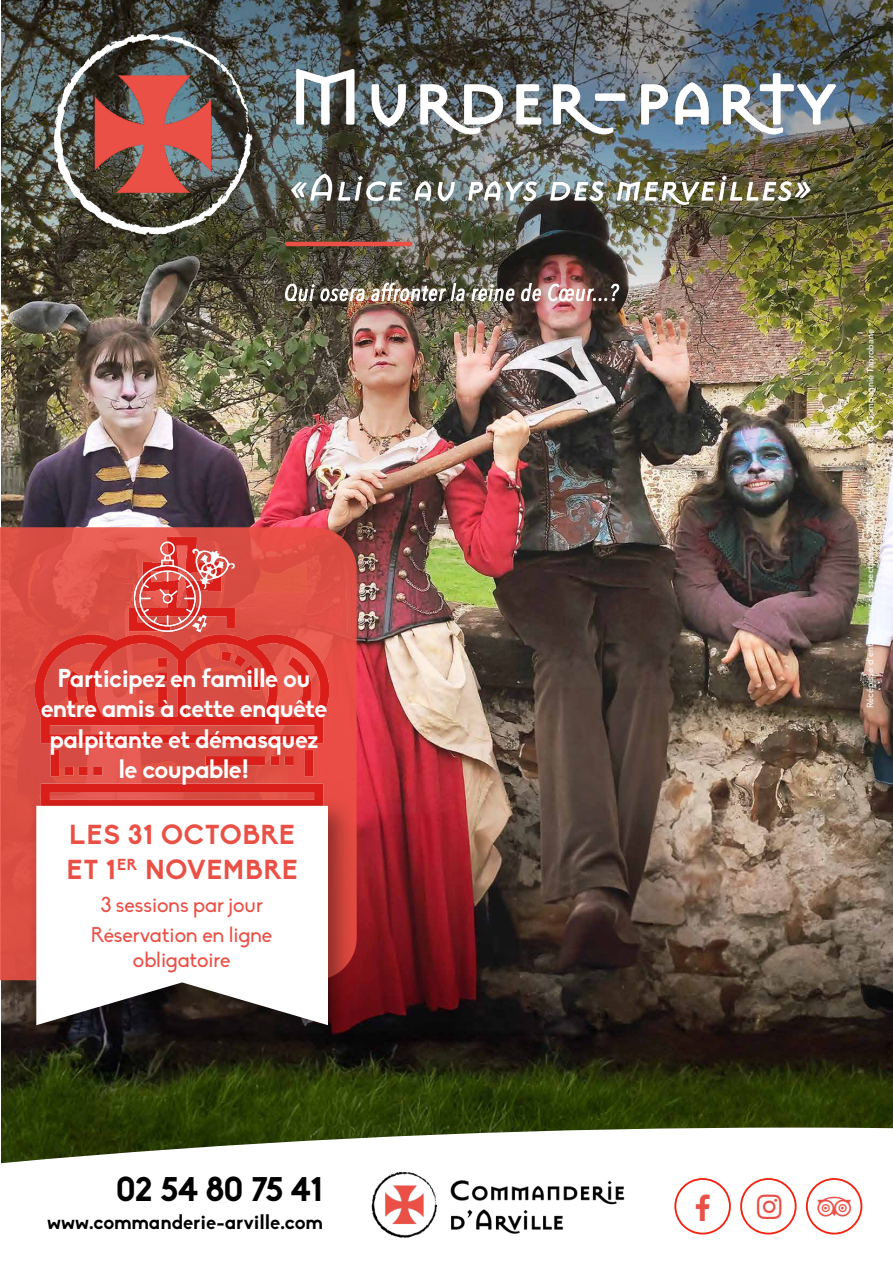
<style>
.page{position:relative;width:893px;height:1263px;background:#fff}
.page>*{position:absolute;margin:0;border:0;box-sizing:border-box;transform-origin:0 0}
.t1{font:700 33.6px "Biko";letter-spacing:-.03em;color:#000}
.t2{font:700 27px/34.5px "Biko";letter-spacing:.03em;color:#ea5045}
.t3{font:700 25.5px/30.6px "Biko";letter-spacing:-.02em;color:#fff;text-align:center}
.t4{font:21px/29.4px "Biko";color:#ea5045;text-align:center}
.t5{font:700 20.1px "Biko";color:#000}
.t6{font:500 9px "Avenir";color:#fff}
</style>
<div class="page">
<img style="left:1px;top:0;width:892px;height:1127px">
<svg style="left:0;top:527px;width:357px;height:453px;background:#db4e44"></svg>
<img style="left:36px;top:534px;width:292px;height:262px">
<img style="left:124px;top:533px;width:114px;height:107px">
<div style="left:27px;top:796px;width:329px;height:255px;background:#000;opacity:.4"></div>
<svg style="left:36px;top:806px;width:292px;height:219px"></svg>
<img style="left:31px;top:11px;width:815px;height:243px">
<hr style="left:287px;top:242px;width:123px;height:4px;background:#ea5045">
<img style="left:285px;top:283px;width:334px;height:18px">
<svg style="left:1px;top:1127px;width:892px;height:108px"></svg>
<img style="left:364px;top:1164px;width:269px;height:74px">
<div style="left:674px;top:1178px;width:57px;height:56px;border:2px solid #f22613;border-radius:50%"></div>
<div style="left:740px;top:1178px;width:57px;height:56px;border:2px solid #f22613;border-radius:50%"></div>
<div style="left:806px;top:1178px;width:56px;height:56px;border:2px solid #f22613;border-radius:50%"></div>
<svg style="left:696px;top:1194px;width:14px;height:26px"></svg>
<svg style="left:757px;top:1194px;width:25px;height:25px"></svg>
<svg style="left:817px;top:1197px;width:34px;height:19px"></svg>
<p class="t3" style="left:41px;top:663px;width:288px">Participez en famille ou entre amis à cette enquête palpitante et démasquez le coupable!</p>
<p class="t2" style="left:66px;top:818px;width:233px">LES 31 OCTOBRE<br>ET 1<sup>ER</sup> NOVEMBRE</p>
<p class="t4" style="left:91px;top:891px;width:183px">3 sessions par jour<br>Réservation en ligne</p>
<p class="t4" style="left:133px;top:945px;width:99px">obligatoire</p>
<h1 class="t1" style="left:115px;top:1169px;width:209px">02 54 80 75 41</h1>
<p class="t5" style="left:47px;top:1210px;width:277px">www.commanderie-arville.com</p>
<p class="t6" style="left:863px;top:461px;width:133px;rotate:-90deg">Photo : ©Compagnie Taprobane</p>
<p class="t6" style="left:862px;top:708px;width:229px;rotate:-90deg">Récépissé d’entrepreneur de spectacles n<sup>°</sup> 2019-001581</p>
</div>
